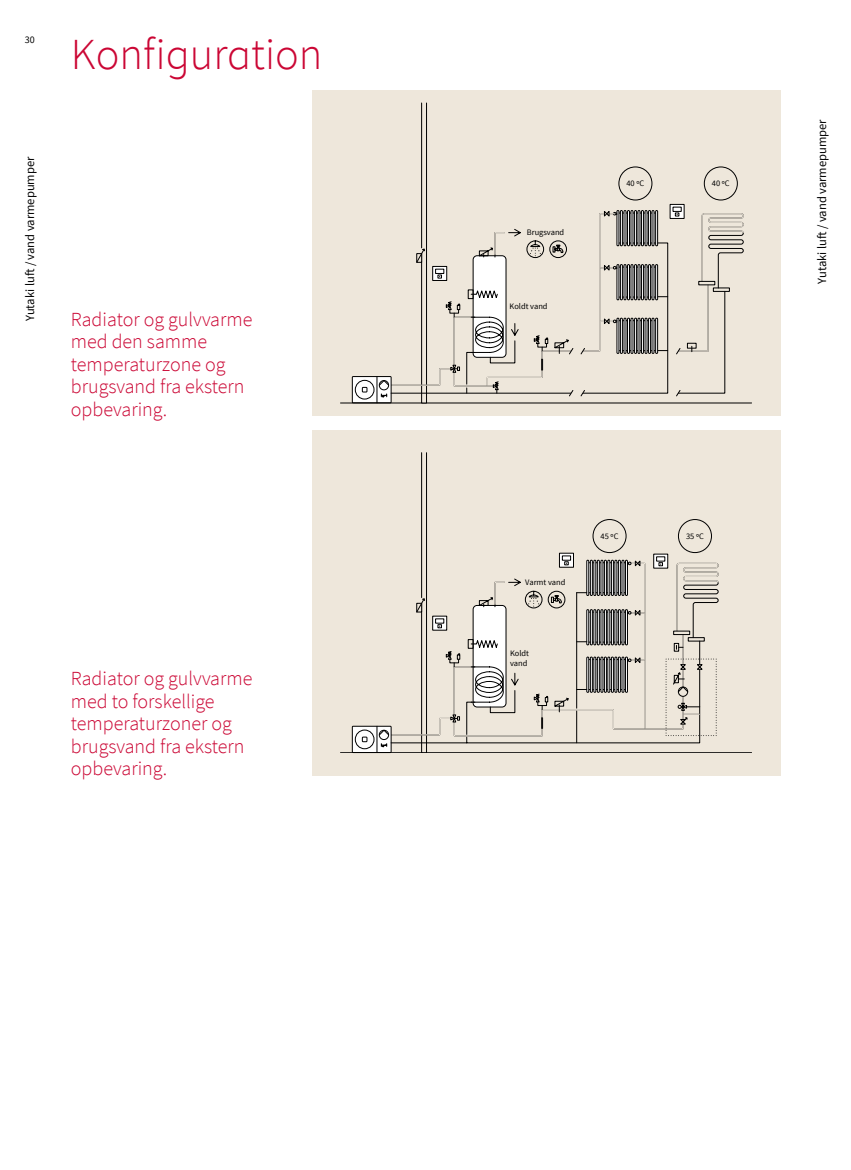
<style>
.page{position:relative;width:851px;height:1170px;background:#fff}
.page>*{position:absolute;margin:0;border:0;box-sizing:border-box;transform-origin:0 0}
.t1{font:300 44.38px "Source Sans Pro";color:#cb0634}
.t2{font:300 20px/22.5px "Source Sans Pro";color:#cb0634}
.t3{font:12.5px "Source Sans Pro";color:#000}
.t4{font:10px "Source Sans Pro";color:#000}
.t5{font:8.38px/9.8px "Source Sans Pro";color:#000}
</style>
<div class="page">
<div style="left:312px;top:430px;width:468px;height:345px;background:#eee7db"></div>
<div style="left:312px;top:90px;width:468px;height:326px;background:#eee7db"></div>
<svg style="left:352px;top:376px;width:39px;height:27px"></svg>
<hr style="left:340px;top:403px;width:411px;height:1px;background:#000">
<div style="left:352px;top:376px;width:39px;height:27px;border:1px solid #000"></div>
<svg style="left:355px;top:103px;width:389px;height:300px"></svg>
<svg style="left:352px;top:726px;width:39px;height:26px"></svg>
<div style="left:352px;top:726px;width:39px;height:26px;border:1px solid #000"></div>
<hr style="left:340px;top:752px;width:411px;height:1px;background:#000">
<svg style="left:355px;top:452px;width:364px;height:300px"></svg>
<p class="t4" style="left:25px;top:33px;width:11px">30</p>
<p class="t3" style="left:22px;top:321px;width:166px;rotate:-90deg">Yutaki luft / vand varmepumper</p>
<h1 class="t1" style="left:71px;top:27px;width:253px">Konfiguration</h1>
<p class="t2" style="left:71px;top:308px;width:183px">Radiator og gulvvarme med den samme temperaturzone og brugsvand fra ekstern opbevaring.</p>
<p class="t2" style="left:71px;top:667px;width:183px">Radiator og gulvvarme med to forskellige temperaturzoner og brugsvand fra ekstern opbevaring.</p>
<p class="t5" style="left:526px;top:228px;width:39px">Brugsvand</p>
<p class="t5" style="left:509px;top:301px;width:39px">Koldt vand</p>
<p class="t5" style="left:626px;top:178px;width:19px">40 ºC</p>
<p class="t5" style="left:711px;top:178px;width:19px">40 ºC</p>
<p class="t3" style="left:814px;top:283px;width:166px;rotate:-90deg">Yutaki luft / vand varmepumper</p>
<p class="t5" style="left:525px;top:577px;width:42px">Varmt vand</p>
<p class="t5" style="left:510px;top:648px;width:20px">Koldt vand</p>
<p class="t5" style="left:600px;top:531px;width:19px">45 ºC</p>
<p class="t5" style="left:686px;top:531px;width:19px">35 ºC</p>
</div>
